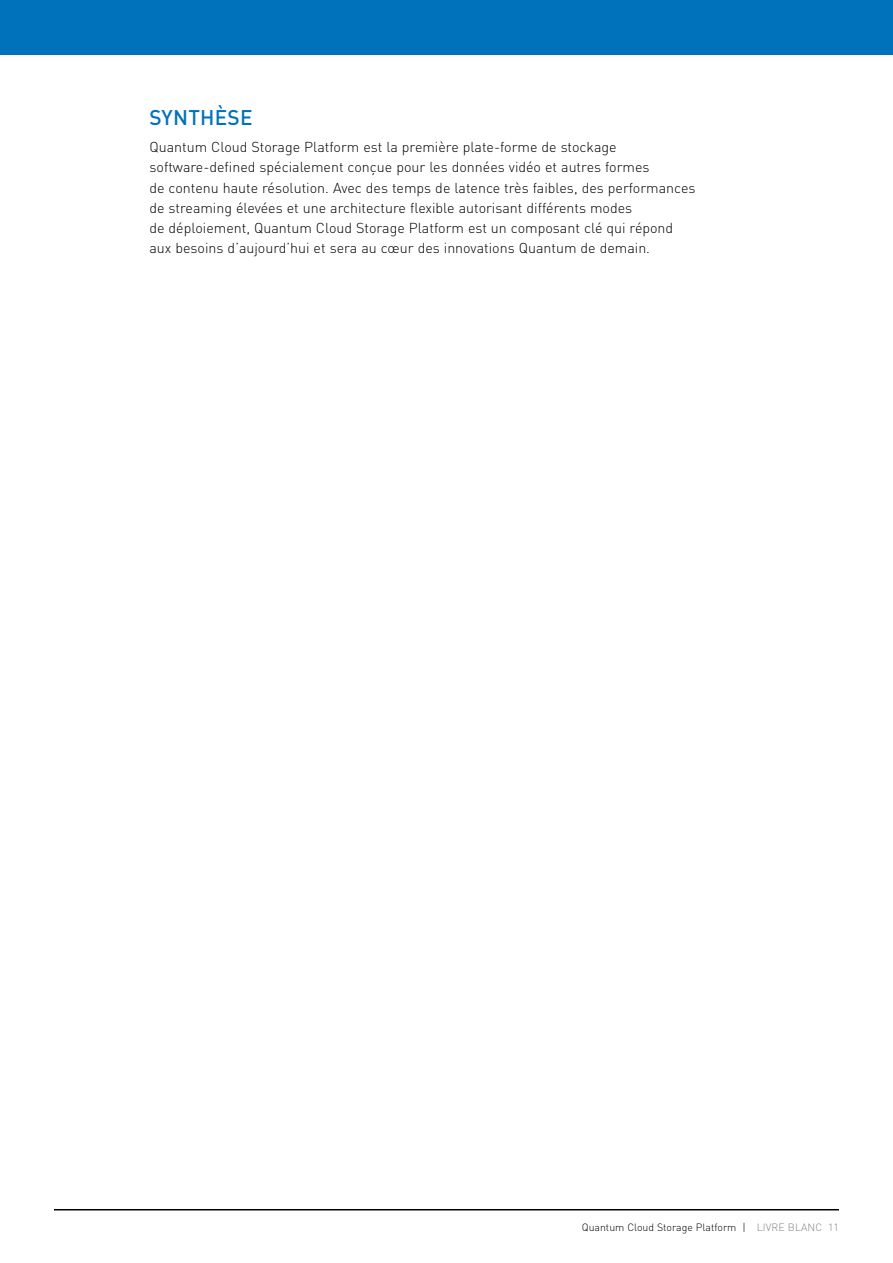
<style>
.page{position:relative;width:893px;height:1263px;background:#fff}
.page>*{position:absolute;margin:0;border:0;box-sizing:border-box;transform-origin:0 0}
.header_shortcut_0316{font:500 21px "DIN Pro";letter-spacing:.01em;color:#0072bc}
.Paragraph{font:300 14.25px/20.2px "DIN Pro";color:#000}
.t1{font:300 10.5px "DIN Pro";color:#000}
.s1{color:#808285}
</style>
<div class="page">
<div style="left:0;top:0;width:893px;height:55px;background:#0072bc"></div>
<hr style="left:54px;top:1209px;width:785px;height:1px;background:#000">
<p class="header_shortcut_0316" style="left:150px;top:101px;width:104px">SYNTHÈSE</p>
<p class="Paragraph" style="left:149px;top:136px;width:548px">Quantum Cloud Storage Platform est la première plate-forme de stockage software-defined spécialement conçue pour les données vidéo et autres formes<br>de contenu haute résolution. Avec des temps de latence très faibles, des performances de streaming élevées et une architecture flexible autorisant différents modes<br>de déploiement, Quantum Cloud Storage Platform est un composant clé qui répond aux besoins d’aujourd’hui et sera au cœur des innovations Quantum de demain.</p>
<p class="t1" style="left:582px;top:1219px;width:259px">Quantum Cloud Storage Platform | <span class="s1">LIVRE BLANC 11</span></p>
</div>
